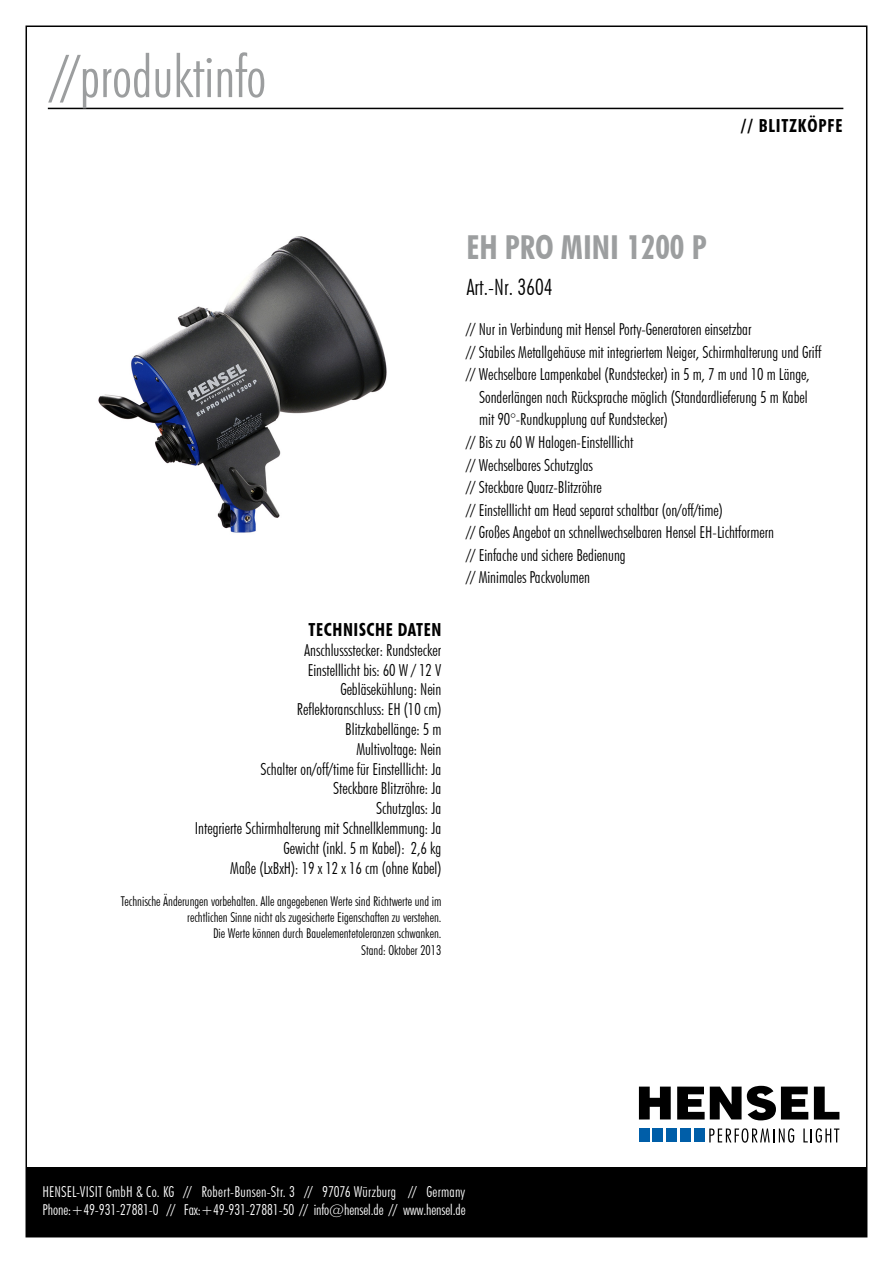
<style>
.page{position:relative;width:893px;height:1263px;background:#fff}
.page>*{position:absolute;margin:0;border:0;box-sizing:border-box;transform-origin:0 0}
.t1{font:300 condensed 58.5px "Futura BT";color:#9c9e9f}
.t2{font:700 condensed 33px "Futura BT";color:#9c9e9f}
.t3{font:300 condensed 22.5px "Futura BT";color:#000}
.t4{font:700 condensed 18px "Futura BT";letter-spacing:.03em;color:#000}
.t5{font:700 condensed 18px "Futura BT";letter-spacing:.05em;color:#000}
.t6{font:300 condensed 16.5px/19.8px "Futura BT";color:#000;text-align:right}
.t7{font:300 condensed 15px/18px "Futura BT";color:#fff}
.t8{font:300 condensed 13.5px/16.2px "Futura BT";color:#000;text-align:right}
</style>
<div class="page">
<hr style="left:48px;top:108px;width:795px;height:1px;background:#000">
<div style="left:26px;top:1167px;width:841px;height:70px;background:#000"></div>
<svg style="left:639px;top:1086px;width:32px;height:33px"></svg>
<svg style="left:677px;top:1086px;width:131px;height:34px"></svg>
<svg style="left:814px;top:1086px;width:25px;height:33px"></svg>
<svg style="left:709px;top:1128px;width:85px;height:15px"></svg>
<svg style="left:803px;top:1128px;width:36px;height:15px"></svg>
<div style="left:639px;top:1128px;width:11px;height:14px;background:#005ea8"></div>
<div style="left:653px;top:1128px;width:10px;height:14px;background:#005ea8"></div>
<div style="left:666px;top:1128px;width:11px;height:14px;background:#005ea8"></div>
<div style="left:680px;top:1128px;width:11px;height:14px;background:#005ea8"></div>
<div style="left:694px;top:1128px;width:10px;height:14px;background:#005ea8"></div>
<img style="left:98px;top:236px;width:289px;height:297px">
<h1 class="t1" style="left:52px;top:41px;width:216px">//produktinfo</h1>
<p class="t5" style="left:741px;top:115px;width:103px">// BLITZKÖPFE</p>
<p class="t4" style="left:309px;top:619px;width:117px">TECHNISCHE DATEN</p>
<p class="t6" style="left:195px;top:640px;width:248px">Anschlussstecker: Rundstecker<br>Einstelllicht bis: 60 W / 12 V<br>Gebläsekühlung: Nein<br>Reflektoranschluss: EH (10 cm)<br>Blitzkabellänge: 5 m<br>Multivoltage: Nein<br>Schalter on/off/time für Einstelllicht: Ja<br>Steckbare Blitzröhre: Ja<br>Schutzglas: Ja<br>Integrierte Schirmhalterung mit Schnellklemmung: Ja<br>Gewicht (inkl. 5 m Kabel): 2,6 kg<br>Maße (LxBxH): 19 x 12 x 16 cm (ohne Kabel)</p>
<p class="t8" style="left:121px;top:893px;width:322px">Technische Änderungen vorbehalten. Alle angegebenen Werte sind Richtwerte und im rechtlichen Sinne nicht als zugesicherte Eigenschaften zu verstehen.<br>Die Werte können durch Bauelementetoleranzen schwanken.<br>Stand: Oktober 2013</p>
<h2 class="t2" style="left:466px;top:227px;width:242px">EH PRO MINI 1200 P</h2>
<h3 class="t3" style="left:466px;top:273px;width:88px">Art.-Nr. 3604</h3>
<p class="t6" style="left:466px;top:320px;width:287px">// Nur in Verbindung mit Hensel Porty-Generatoren einsetzbar</p>
<p class="t6" style="left:466px;top:342px;width:356px">// Stabiles Metallgehäuse mit integriertem Neiger, Schirmhalterung und Griff</p>
<p class="t6" style="left:466px;top:365px;width:345px">// Wechselbare Lampenkabel (Rundstecker) in 5 m, 7 m und 10 m Länge,</p>
<p class="t6" style="left:479px;top:387px;width:330px">Sonderlängen nach Rücksprache möglich (Standardlieferung 5 m Kabel</p>
<p class="t6" style="left:479px;top:410px;width:190px">mit 90°-Rundkupplung auf Rundstecker)</p>
<p class="t6" style="left:466px;top:432px;width:169px">// Bis zu 60 W Halogen-Einstelllicht</p>
<p class="t6" style="left:466px;top:455px;width:128px">// Wechselbares Schutzglas</p>
<p class="t6" style="left:466px;top:477px;width:137px">// Steckbare Quarz-Blitzröhre</p>
<p class="t6" style="left:466px;top:500px;width:258px">// Einstelllicht am Head separat schaltbar (on/off/time)</p>
<p class="t6" style="left:466px;top:522px;width:309px">// Großes Angebot an schnellwechselbaren Hensel EH-Lichtformern</p>
<p class="t6" style="left:466px;top:545px;width:161px">// Einfache und sichere Bedienung</p>
<p class="t6" style="left:466px;top:567px;width:125px">// Minimales Packvolumen</p>
<p class="t7" style="left:43px;top:1182px;width:425px">HENSEL-VISIT GmbH &amp; Co. KG // Robert-Bunsen-Str. 3 // 97076 Würzburg // Germany<br>Phone:+49-931-27881-0 // Fax:+49-931-27881-50 // info@hensel.de // www.hensel.de</p>
</div>
